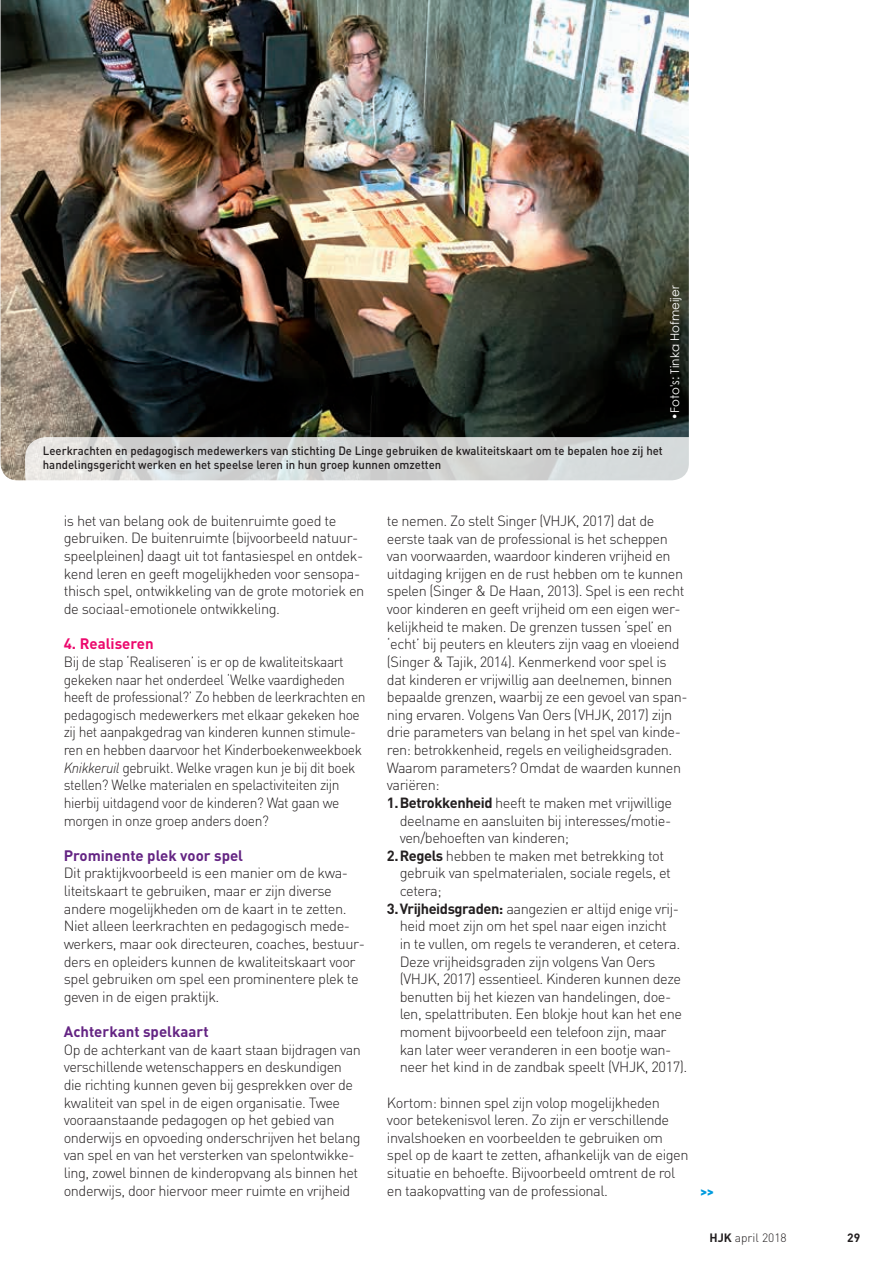
<style>
.page{position:relative;width:893px;height:1263px;background:#fff}
.page>*{position:absolute;margin:0;border:0;box-sizing:border-box;transform-origin:0 0}
.t1{font:700 15px "DIN Pro";color:#642483}
.t2{font:700 15px "DIN Pro";color:#ec096d}
.t3{font:300 14.7px/17.5px "DIN Pro";letter-spacing:-.03em;color:#231f20}
.t4{font:300 14.7px "DIN";letter-spacing:-.03em;color:#231f20}
.t5{font:300 14.7px/17.5px "DIN Pro";letter-spacing:-.03em;color:#231f20;scale:.95 1}
.t6{font:500 12px/14.4px "DIN Pro";color:#231f20;scale:.95 1}
.t7{font:12px "Century Gothic";color:#fff}
.t8{font:300 12px "DIN Pro";color:#231f20}
.t9{font:900 12px "DIN Pro";color:#009bde}
.t10{font:700 12px "DIN Pro";color:#231f20}
.s1{font-family:"DIN";font-style:italic}
.s2{font-weight:700}
</style>
<div class="page">
<img style="left:1px;top:0;width:688px;height:480px">
<svg style="left:25px;top:437px;width:702px;height:60px"></svg>
<p class="t7" style="left:668px;top:420px;width:136px;rotate:-90deg">•Foto's: Tinka Hofmeijer</p>
<p class="t6" style="left:43px;top:443px;width:654px">Leerkrachten en pedagogisch medewerkers van stichting De Linge gebruiken de kwaliteitskaart om te bepalen hoe zij het handelingsgericht werken en het speelse leren in hun groep kunnen omzetten</p>
<p class="t3" style="left:64px;top:511px;width:302px">is het van belang ook de buitenruimte goed te gebruiken. De buitenruimte (bijvoorbeeld natuur&shy;speelpleinen) daagt uit tot fantasiespel en ontdek&shy;kend leren en geeft mogelijkheden voor sensopa&shy;thisch spel, ontwikkeling van de grote motoriek en de sociaal-emotionele ontwikkeling.</p>
<p class="t2" style="left:64px;top:634px;width:91px">4. Realiseren</p>
<p class="t5" style="left:64px;top:652px;width:319px">Bij de stap ‘Realiseren’ is er op de kwaliteitskaart gekeken naar het onderdeel ‘Welke vaardigheden heeft de professional?’ Zo hebben de leerkrachten en pedagogisch medewerkers met elkaar gekeken hoe zij het aanpakgedrag van kinderen kunnen stimule&shy;ren en hebben daarvoor het Kinderboekenweekboek <span class="s1">Knikkeruil</span> gebruikt. Welke vragen kun je bij dit boek stellen? Welke materialen en spelactiviteiten zijn hierbij uitdagend voor de kinderen? Wat gaan we morgen in onze groep anders doen?</p>
<p class="t1" style="left:64px;top:845px;width:181px">Prominente plek voor spel</p>
<p class="t3" style="left:64px;top:864px;width:303px">Dit praktijkvoorbeeld is een manier om de kwa&shy;liteitskaart te gebruiken, maar er zijn diverse andere mogelijkheden om de kaart in te zetten.<br>Niet alleen leerkrachten en pedagogisch mede&shy;werkers, maar ook directeuren, coaches, bestuur&shy;ders en opleiders kunnen de kwaliteitskaart voor spel gebruiken om spel een prominentere plek te geven in de eigen praktijk.</p>
<p class="t1" style="left:64px;top:1021px;width:146px">Achterkant spelkaart</p>
<p class="t3" style="left:64px;top:1040px;width:299px">Op de achterkant van de kaart staan bijdragen van verschillende wetenschappers en deskundigen die richting kunnen geven bij gesprekken over de kwaliteit van spel in de eigen organisatie. Twee vooraanstaande pedagogen op het gebied van onderwijs en opvoeding onderschrijven het belang van spel en van het versterken van spelontwikke&shy;ling, zowel binnen de kinderopvang als binnen het onderwijs, door hiervoor meer ruimte en vrijheid</p>
<p class="t3" style="left:387px;top:511px;width:302px">te nemen. Zo stelt Singer (VHJK, 2017) dat de eerste taak van de professional is het scheppen van voorwaarden, waardoor kinderen vrijheid en uitdaging krijgen en de rust hebben om te kunnen spelen (Singer &amp; De Haan, 2013). Spel is een recht voor kinderen en geeft vrijheid om een eigen wer&shy;kelijkheid te maken. De grenzen tussen ‘spel’ en ‘echt’ bij peuters en kleuters zijn vaag en vloeiend (Singer &amp; Tajik, 2014). Kenmerkend voor spel is dat kinderen er vrijwillig aan deelnemen, binnen bepaalde grenzen, waarbij ze een gevoel van span&shy;ning ervaren. Volgens Van Oers (VHJK, 2017) zijn drie parameters van belang in het spel van kinde&shy;ren: betrokkenheid, regels en veiligheidsgraden.<br>Waarom parameters? Omdat de waarden kunnen variëren:</p>
<p class="t4" style="left:387px;top:794px;width:287px"><span class="s2">1.Betrokkenheid</span> heeft te maken met vrijwillige</p>
<p class="t4" style="left:400px;top:811px;width:273px">deelname en aansluiten bij interesses/motie-</p>
<p class="t4" style="left:400px;top:829px;width:171px">ven/behoeften van kinderen;</p>
<p class="t4" style="left:387px;top:846px;width:279px"><span class="s2">2.Regels</span> hebben te maken met betrekking tot</p>
<p class="t4" style="left:400px;top:864px;width:273px">gebruik van spelmaterialen, sociale regels, et</p>
<p class="t4" style="left:400px;top:882px;width:44px">cetera;</p>
<p class="t4" style="left:387px;top:899px;width:294px"><span class="s2">3.Vrijheidsgraden:</span> aangezien er altijd enige vrij-</p>
<p class="t4" style="left:400px;top:917px;width:269px">heid moet zijn om het spel naar eigen inzicht</p>
<p class="t4" style="left:400px;top:934px;width:282px">in te vullen, om regels te veranderen, et cetera.</p>
<p class="t4" style="left:400px;top:952px;width:257px">Deze vrijheidsgraden zijn volgens Van Oers</p>
<p class="t4" style="left:400px;top:970px;width:283px">(VHJK, 2017) essentieel. Kinderen kunnen deze</p>
<p class="t4" style="left:400px;top:987px;width:273px">benutten bij het kiezen van handelingen, doe-</p>
<p class="t4" style="left:400px;top:1005px;width:284px">len, spelattributen. Een blokje hout kan het ene</p>
<p class="t4" style="left:400px;top:1023px;width:268px">moment bijvoorbeeld een telefoon zijn, maar</p>
<p class="t4" style="left:400px;top:1040px;width:273px">kan later weer veranderen in een bootje wan-</p>
<p class="t4" style="left:400px;top:1058px;width:289px">neer het kind in de zandbak speelt (VHJK, 2017).</p>
<p class="t3" style="left:387px;top:1093px;width:303px">Kortom: binnen spel zijn volop mogelijkheden voor betekenisvol leren. Zo zijn er verschillende invalshoeken en voorbeelden te gebruiken om spel op de kaart te zetten, afhankelijk van de eigen situatie en behoefte. Bijvoorbeeld omtrent de rol en taakopvatting van de professional.</p>
<p class="t9" style="left:700px;top:1183px;width:15px">&gt;&gt;</p>
<p class="t8" style="left:709px;top:1230px;width:79px"><span class="s2">HJK</span> april 2018</p>
<p class="t10" style="left:847px;top:1229px;width:15px">29</p>
</div>
